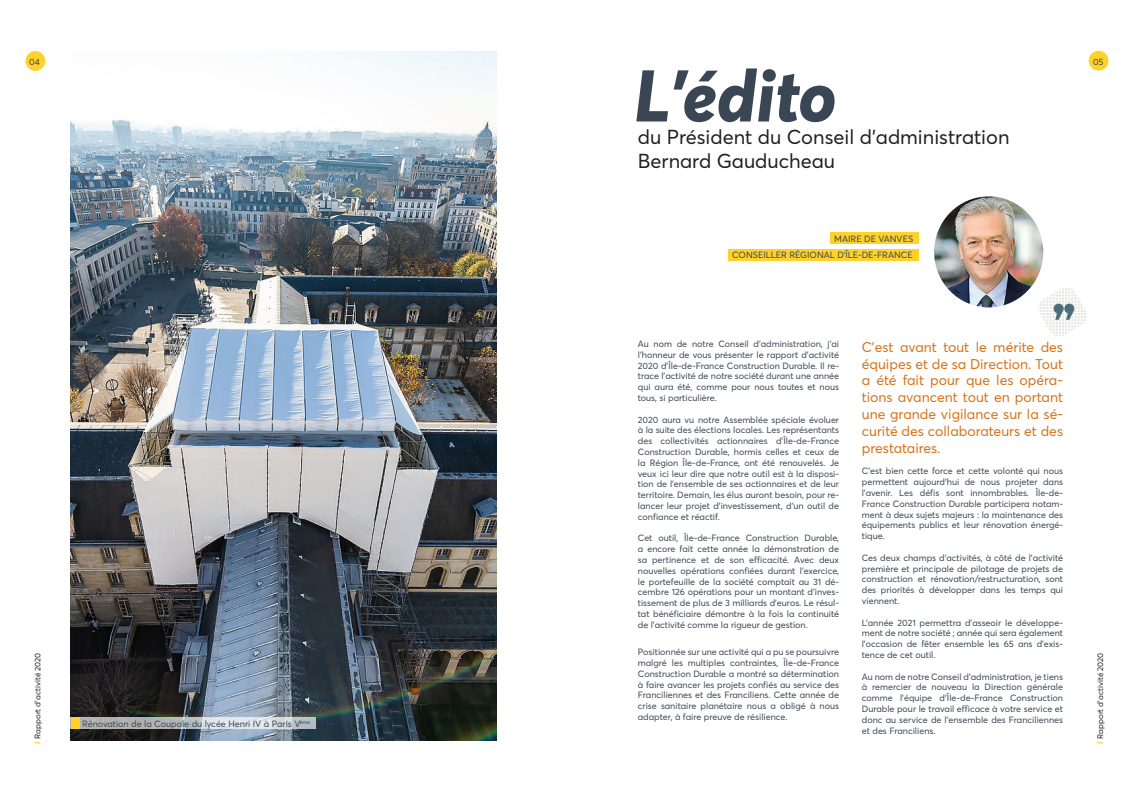
<style>
.page{position:relative;width:1134px;height:794px;background:#fff}
.page>*{position:absolute;margin:0;border:0;box-sizing:border-box;transform-origin:0 0}
.t1{font:800 72px "Averta Demo PE";color:#3a4653}
.t2{font:20px "Averta Demo PE Cutted Demo";color:#231f20}
.t3{font:14px/16.8px "Averta Demo PE Cutted Demo";color:#d67219;text-align:justify}
.t4{font:9px/10.8px "Averta Demo PE Cutted Demo";color:#3a4653;text-align:justify}
.t5{font:8px "Averta Demo PE Cutted Demo";color:#231f20}
.s1{font-family:"Averta Demo PE";font-weight:800;color:#ffd229}
</style>
<div class="page">
<div style="left:830px;top:232px;width:88px;height:12px;background:#ffd229"></div>
<div style="left:728px;top:249px;width:190px;height:12px;background:#ffd229"></div>
<img style="left:934px;top:196px;width:109px;height:111px">
<div style="left:1089px;top:51px;width:19px;height:20px;background:#ffd229;border-radius:50%"></div>
<img style="left:1037px;top:285px;width:49px;height:51px">
<img style="left:71px;top:51px;width:425px;height:689px">
<div style="left:26px;top:51px;width:19px;height:20px;background:#ffd229;border-radius:50%"></div>
<svg style="left:79px;top:717px;width:237px;height:12px;background:#c3c7c9"></svg>
<div style="left:71px;top:717px;width:8px;height:12px;background:#ffd229"></div>
<p class="t4" style="left:29px;top:56px;width:12px">04</p>
<p class="t5" style="left:33px;top:744px;width:93px;rotate:-90deg"><span class="s1">l</span> Rapport d’activité 2020</p>
<p class="t4" style="left:82px;top:718px;width:230px">Rénovation de la Coupole du lycée Henri IV à Paris V<sup>ème</sup></p>
<p class="t1" style="left:634px;top:52px;width:204px">L’édito</p>
<p class="t2" style="left:638px;top:125px;width:373px">du Président du Conseil d’administration</p>
<p class="t2" style="left:638px;top:149px;width:199px">Bernard Gauducheau</p>
<p class="t4" style="left:834px;top:233px;width:81px">MAIRE DE VANVES</p>
<p class="t4" style="left:732px;top:249px;width:182px">CONSEILLER RÉGIONAL D’ÎLE-DE-FRANCE</p>
<p class="t4" style="left:1093px;top:56px;width:12px">05</p>
<p class="t4" style="left:638px;top:338px;width:203px">Au nom de notre Conseil d’administration, j’ai l’honneur de vous présenter le rapport d’activité 2020 d’Île-de-France Construction Durable. Il re&shy;trace l’activité de notre société durant une année qui aura été, comme pour nous toutes et nous tous, si particulière.</p>
<p class="t4" style="left:638px;top:414px;width:203px">2020 aura vu notre Assemblée spéciale évoluer à la suite des élections locales. Les représentants des collectivités actionnaires d’Île-de-France Construction Durable, hormis celles et ceux de la Région Île-de-France, ont été renouvelés. Je veux ici leur dire que notre outil est à la disposi&shy;tion de l’ensemble de ses actionnaires et de leur territoire. Demain, les élus auront besoin, pour re&shy;lancer leur projet d’investissement, d’un outil de confiance et réactif.</p>
<p class="t4" style="left:638px;top:533px;width:203px">Cet outil, Île-de-France Construction Durable, a encore fait cette année la démonstration de sa pertinence et de son efficacité. Avec deux nouvelles opérations confiées durant l’exercice, le portefeuille de la société comptait au 31 dé&shy;cembre 126 opérations pour un montant d’inves&shy;tissement de plus de 3 milliards d’euros. Le résul&shy;tat bénéficiaire démontre à la fois la continuité de l’activité comme la rigueur de gestion.</p>
<p class="t4" style="left:638px;top:646px;width:203px">Positionnée sur une activité qui a pu se poursuivre malgré les multiples contraintes, Île-de-France Construction Durable a montré sa détermination à faire avancer les projets confiés au service des Franciliennes et des Franciliens. Cette année de crise sanitaire planétaire nous a obligé à nous adapter, à faire preuve de résilience.</p>
<p class="t3" style="left:862px;top:338px;width:203px">C’est avant tout le mérite des équipes et de sa Direction. Tout a été fait pour que les opéra&shy;tions avancent tout en portant une grande vigilance sur la sé&shy;curité des collaborateurs et des prestataires.</p>
<p class="t4" style="left:862px;top:466px;width:203px">C’est bien cette force et cette volonté qui nous permettent aujourd’hui de nous projeter dans l’avenir. Les défis sont innombrables. Île-de-France Construction Durable participera notam&shy;ment à deux sujets majeurs : la maintenance des équipements publics et leur rénovation énergé&shy;tique.</p>
<p class="t4" style="left:862px;top:552px;width:203px">Ces deux champs d’activités, à côté de l’activité première et principale de pilotage de projets de construction et rénovation/restructuration, sont des priorités à développer dans les temps qui viennent.</p>
<p class="t4" style="left:862px;top:617px;width:203px">L’année 2021 permettra d’asseoir le développe&shy;ment de notre société ; année qui sera également l’occasion de fêter ensemble les 65 ans d’exis&shy;tence de cet outil.</p>
<p class="t4" style="left:862px;top:671px;width:203px">Au nom de notre Conseil d’administration, je tiens à remercier de nouveau la Direction générale comme l’équipe d’Île-de-France Construction Durable pour le travail efficace à votre service et donc au service de l’ensemble des Franciliennes et des Franciliens.</p>
<p class="t5" style="left:1095px;top:744px;width:93px;rotate:-90deg"><span class="s1">l</span> Rapport d’activité 2020</p>
</div>
